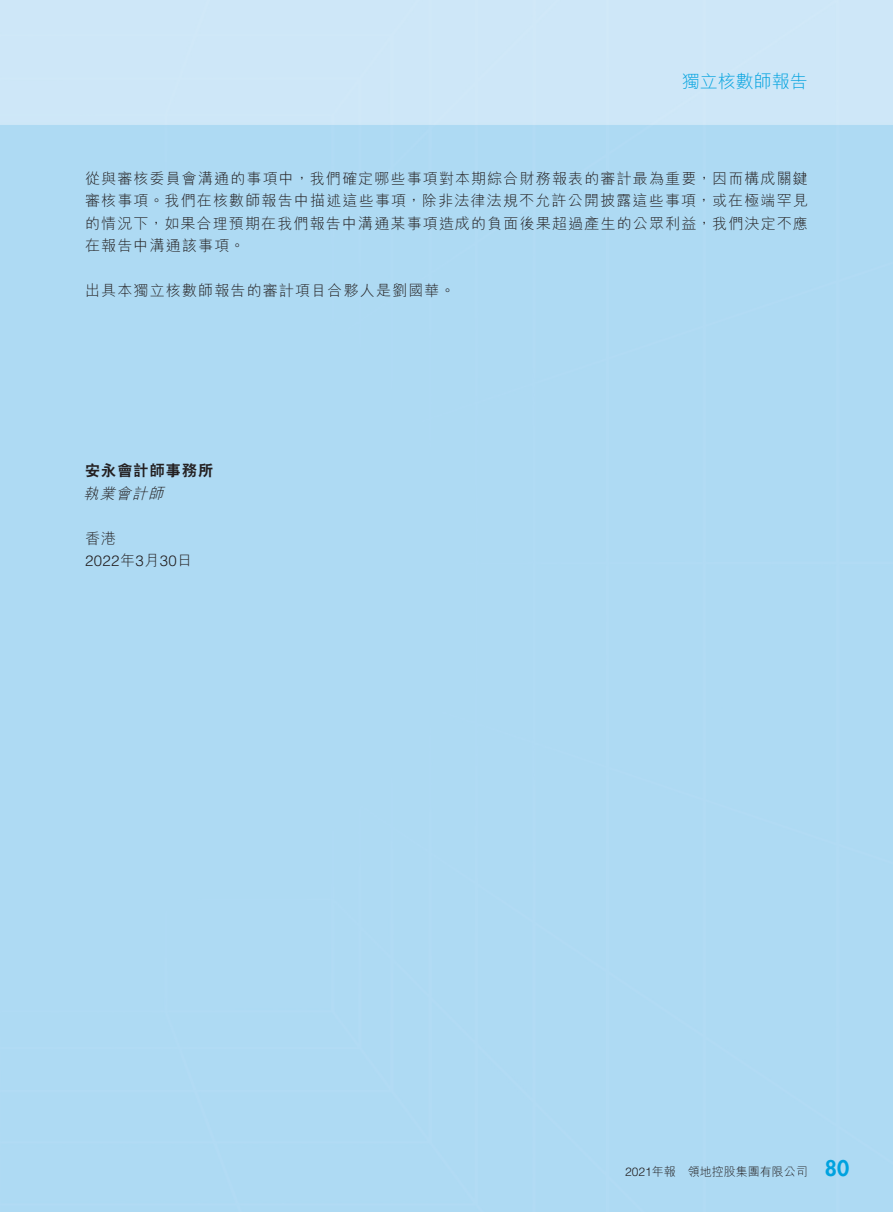
<style>
.page{position:relative;width:893px;height:1212px;background:#fff}
.page>*{position:absolute;margin:0;border:0;box-sizing:border-box;transform-origin:0 0}
.t1{font:800 21px "Futura Std";color:#00a2df}
.t2{font:300 18px "M Hei HK";color:#00a2df}
._00_txt{font:300 15px/22.5px "M Hei HK";letter-spacing:.075em;color:#231f20;text-align:justify}
._00_txt-2{font:300 15px "Helvetica LT Std";letter-spacing:.03em;color:#231f20}
._00_txt-3{font:800 15px "C Hei 2 HK";letter-spacing:.08em;color:#231f20}
._00_txt-4{font:italic 300 15px "M Hei HK";color:#231f20}
.t3{font:300 12px "M Hei HK";color:#231f20}
.t4{font:300 12px "Helvetica LT Std";color:#231f20}
.s1{font-family:"M Hei HK"}
</style>
<div class="page">
<p class="t2" style="left:682px;top:73px;width:128px">獨立核數師報告</p>
<p class="_00_txt" style="left:85px;top:166px;width:724px">從與審核委員會溝通的事項中，我們確定哪些事項對本期綜合財務報表的審計最為重要，因而構成關鍵審核事項。我們在核數師報告中描述這些事項，除非法律法規不允許公開披露這些事項，或在極端罕見的情況下，如果合理預期在我們報告中溝通某事項造成的負面後果超過產生的公眾利益，我們決定不應在報告中溝通該事項。</p>
<p class="_00_txt" style="left:85px;top:279px;width:371px">出具本獨立核數師報告的審計項目合夥人是劉國華。</p>
<p class="_00_txt-3" style="left:85px;top:463px;width:130px">安永會計師事務所</p>
<p class="_00_txt-4" style="left:83px;top:485px;width:85px">執業會計師</p>
<p class="_00_txt" style="left:85px;top:526px;width:33px">香港</p>
<p class="_00_txt-2" style="left:85px;top:551px;width:109px">2022<span class="s1">年 月</span>3 30<span class="s1">日</span></p>
<p class="t4" style="left:625px;top:1164px;width:52px">2021<span class="s1">年報</span></p>
<p class="t3" style="left:688px;top:1165px;width:122px">領地控股集團有限公司</p>
<h1 class="t1" style="left:825px;top:1154px;width:26px">80</h1>
</div>
